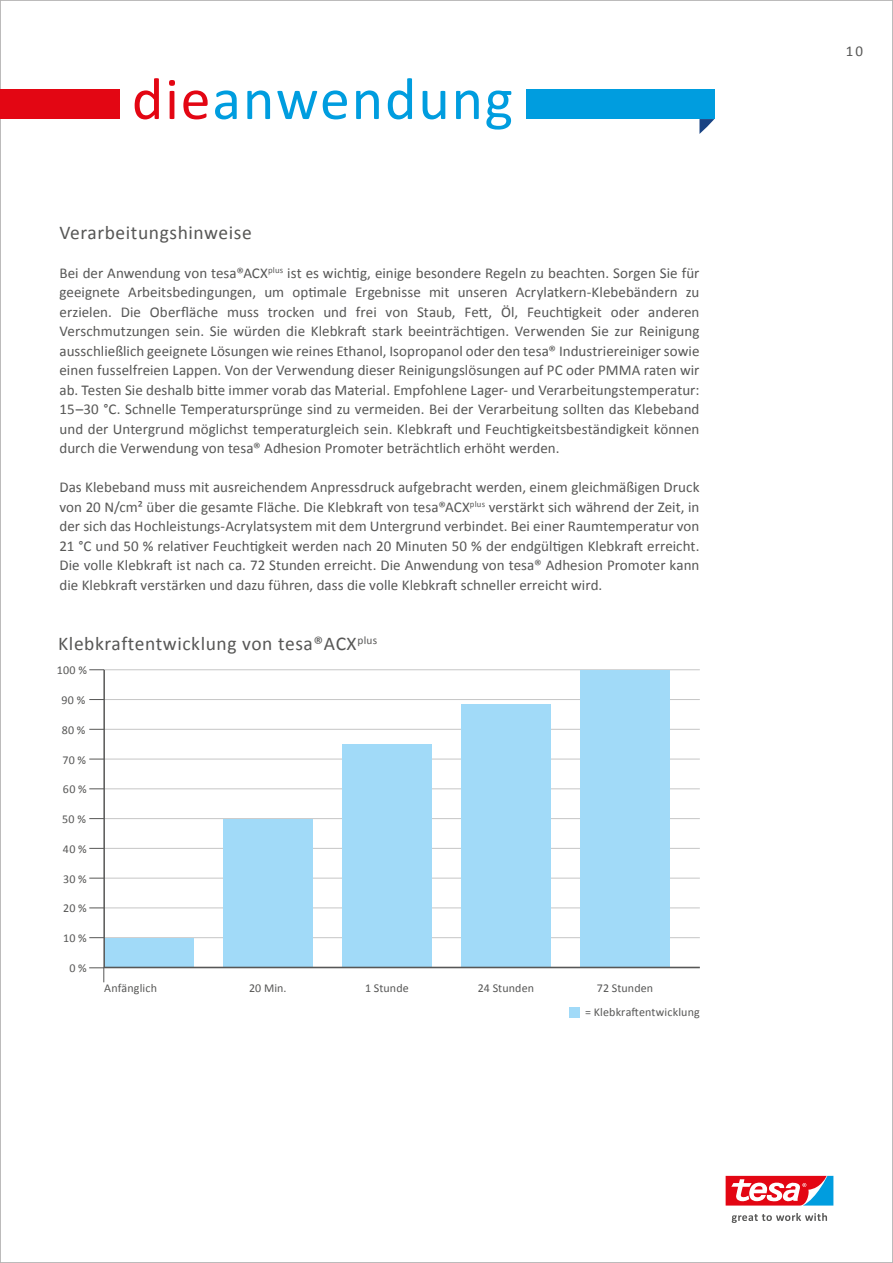
<style>
.page{position:relative;width:893px;height:1263px;background:#fff}
.page>*{position:absolute;margin:0;border:0;box-sizing:border-box;transform-origin:0 0}
.t1{font:60px "Calibri";letter-spacing:.03em;color:#009ddf}
.t2{font:19.5px "Calibri";letter-spacing:.03em;color:#575756}
.t3{font:15px/19.5px "Calibri";letter-spacing:.005em;color:#575756;text-align:justify}
.t4{font:12px "Calibri";letter-spacing:.01em;color:#575756}
.s1{color:#e30613}
</style>
<div class="page">
<hr style="left:104px;top:937px;width:596px;height:1px;background:#c6c6c6">
<svg style="left:89px;top:937px;width:14px;height:1px"></svg>
<svg style="left:89px;top:907px;width:14px;height:1px"></svg>
<hr style="left:104px;top:907px;width:596px;height:1px;background:#c6c6c6">
<svg style="left:89px;top:878px;width:14px;height:1px"></svg>
<hr style="left:104px;top:878px;width:596px;height:1px;background:#c6c6c6">
<svg style="left:89px;top:848px;width:14px;height:1px"></svg>
<hr style="left:104px;top:848px;width:596px;height:1px;background:#c6c6c6">
<svg style="left:89px;top:818px;width:14px;height:1px"></svg>
<hr style="left:104px;top:818px;width:596px;height:1px;background:#c6c6c6">
<svg style="left:89px;top:788px;width:14px;height:1px"></svg>
<hr style="left:104px;top:788px;width:596px;height:1px;background:#c6c6c6">
<svg style="left:89px;top:759px;width:14px;height:1px"></svg>
<hr style="left:104px;top:759px;width:596px;height:1px;background:#c6c6c6">
<svg style="left:89px;top:729px;width:14px;height:1px"></svg>
<hr style="left:104px;top:729px;width:596px;height:1px;background:#c6c6c6">
<svg style="left:89px;top:699px;width:14px;height:1px"></svg>
<hr style="left:105px;top:699px;width:595px;height:1px;background:#c6c6c6">
<svg style="left:89px;top:669px;width:15px;height:1px"></svg>
<hr style="left:105px;top:669px;width:595px;height:1px;background:#c6c6c6">
<div style="left:570px;top:1007px;width:10px;height:10px;background:#a1daf8"></div>
<div style="left:104px;top:938px;width:89px;height:29px;background:#a1daf8"></div>
<div style="left:223px;top:819px;width:90px;height:148px;background:#a1daf8"></div>
<div style="left:342px;top:744px;width:90px;height:223px;background:#a1daf8"></div>
<div style="left:461px;top:704px;width:90px;height:263px;background:#a1daf8"></div>
<div style="left:580px;top:670px;width:90px;height:297px;background:#a1daf8"></div>
<hr style="left:104px;top:967px;width:596px;height:1px;background:#575756">
<hr style="left:103px;top:670px;width:2px;height:298px;background:#575756">
<svg style="left:89px;top:967px;width:15px;height:15px"></svg>
<svg style="left:725px;top:1175px;width:109px;height:48px"></svg>
<div style="left:0;top:89px;width:119px;height:30px;background:#e30613"></div>
<div style="left:526px;top:89px;width:188px;height:30px;background:#009ddf"></div>
<svg style="left:699px;top:119px;width:15px;height:15px"></svg>
<h1 class="t1" style="left:132px;top:61px;width:383px"><span class="s1">die</span>anwendung</h1>
<h2 class="t2" style="left:60px;top:220px;width:194px">Verarbeitungshinweise</h2>
<p class="t3" style="left:60px;top:263px;width:641px">Bei der Anwendung von tesa®ACX<sup>plus</sup> ist es wichtig, einige besondere Regeln zu beachten. Sorgen Sie für geeignete Arbeitsbedingungen, um optimale Ergebnisse mit unseren Acrylatkern-Klebebändern zu erzielen. Die Oberfläche muss trocken und frei von Staub, Fett, Öl, Feuchtigkeit oder anderen Verschmutzungen sein. Sie würden die Klebkraft stark beeinträchtigen. Verwenden Sie zur Reinigung ausschließlich geeignete Lösungen wie reines Ethanol, Isopropanol oder den tesa® Industriereiniger sowie einen fusselfreien Lappen. Von der Verwendung dieser Reinigungslösungen auf PC oder PMMA raten wir ab. Testen Sie deshalb bitte immer vorab das Material. Empfohlene Lager- und Verarbeitungstemperatur:<br>15–30 °C. Schnelle Temperatursprünge sind zu vermeiden. Bei der Verarbeitung sollten das Klebeband und der Untergrund möglichst temperaturgleich sein. Klebkraft und Feuchtigkeitsbeständigkeit können durch die Verwendung von tesa® Adhesion Promoter beträchtlich erhöht werden.</p>
<p class="t3" style="left:60px;top:477px;width:641px">Das Klebeband muss mit ausreichendem Anpressdruck aufgebracht werden, einem gleichmäßigen Druck von 20 N/cm² über die gesamte Fläche. Die Klebkraft von tesa®ACX<sup>plus</sup> verstärkt sich während der Zeit, in der sich das Hochleistungs-Acrylatsystem mit dem Untergrund verbindet. Bei einer Raumtemperatur von 21 °C und 50 % relativer Feuchtigkeit werden nach 20 Minuten 50 % der endgültigen Klebkraft erreicht.<br>Die volle Klebkraft ist nach ca. 72 Stunden erreicht. Die Anwendung von tesa® Adhesion Promoter kann die Klebkraft verstärken und dazu führen, dass die volle Klebkraft schneller erreicht wird.</p>
<h2 class="t2" style="left:58px;top:631px;width:321px">Klebkraftentwicklung von tesa®ACX<sup>plus</sup></h2>
<p class="t4" style="left:57px;top:663px;width:31px">100 %</p>
<p class="t4" style="left:62px;top:692px;width:25px">90 %</p>
<p class="t4" style="left:62px;top:722px;width:25px">80 %</p>
<p class="t4" style="left:63px;top:752px;width:25px">70 %</p>
<p class="t4" style="left:63px;top:782px;width:25px">60 %</p>
<p class="t4" style="left:62px;top:812px;width:25px">50 %</p>
<p class="t4" style="left:63px;top:841px;width:25px">40 %</p>
<p class="t4" style="left:63px;top:871px;width:25px">30 %</p>
<p class="t4" style="left:63px;top:901px;width:25px">20 %</p>
<p class="t4" style="left:63px;top:930px;width:25px">10 %</p>
<p class="t4" style="left:69px;top:960px;width:19px">0 %</p>
<p class="t4" style="left:104px;top:980px;width:54px">Anfänglich</p>
<p class="t4" style="left:249px;top:980px;width:39px">20 Min.</p>
<p class="t4" style="left:365px;top:980px;width:45px">1 Stunde</p>
<p class="t4" style="left:478px;top:980px;width:58px">24 Stunden</p>
<p class="t4" style="left:597px;top:980px;width:58px">72 Stunden</p>
<p class="t4" style="left:585px;top:1004px;width:116px">= Klebkraftentwicklung</p>
<p class="t3" style="left:846px;top:41px;width:19px">10</p>
</div>
